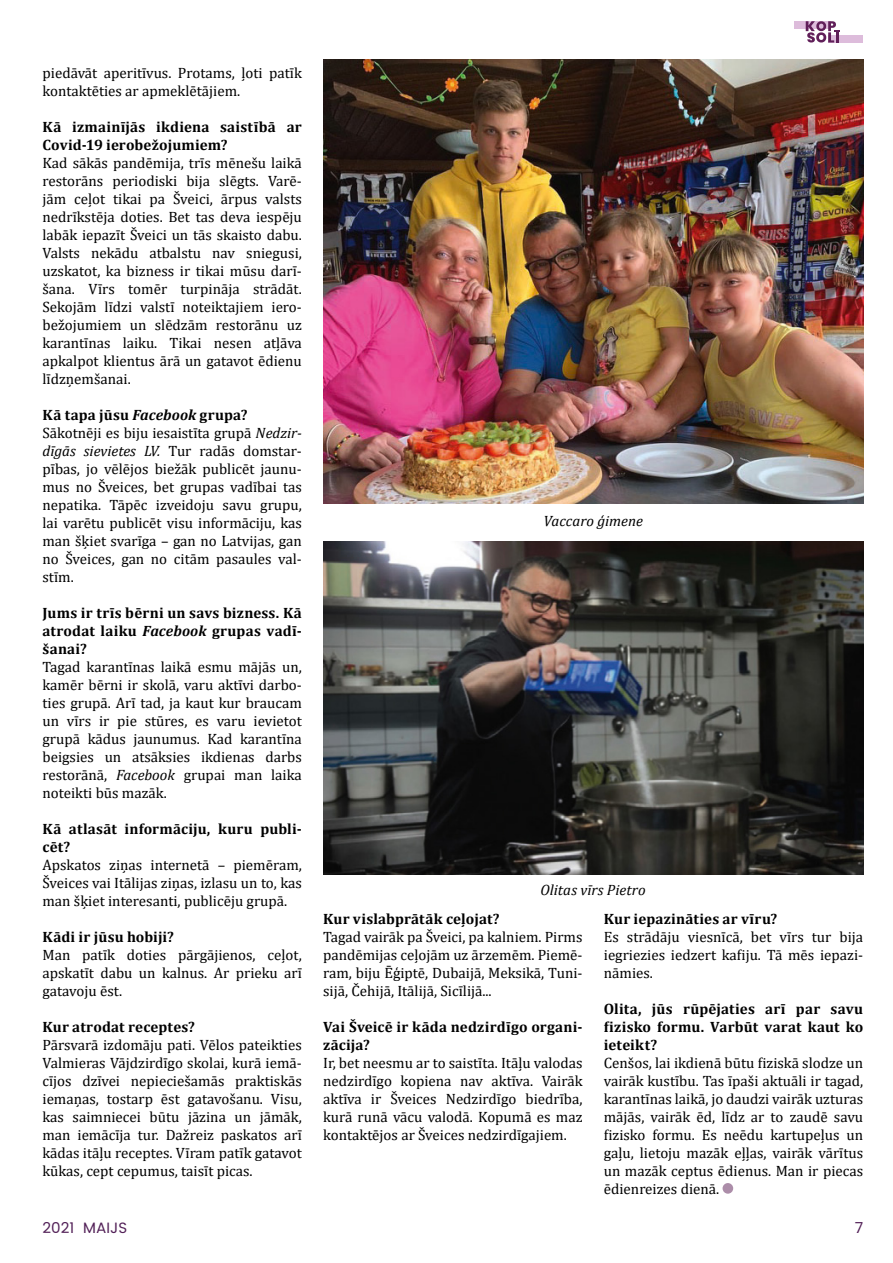
<style>
.page{position:relative;width:893px;height:1263px;background:#fff}
.page>*{position:absolute;margin:0;border:0;box-sizing:border-box;transform-origin:0 0}
.t1{font:15px/18px "Cambria";color:#000;text-align:justify}
.t2{font:700 15px/18px "Cambria";letter-spacing:.015em;color:#000}
.t3{font:italic 15px "Cambria";letter-spacing:.005em;color:#000}
.t4{font:15px "Poppins";color:#522057}
.s1{font-weight:700}
.s2{font-weight:700;font-style:italic}
.s3{font-style:italic}
</style>
<div class="page">
<img style="left:323px;top:60px;width:540px;height:444px">
<div style="left:723px;top:1183px;width:10px;height:11px;background:#ac8da9;border-radius:50%"></div>
<img style="left:323px;top:541px;width:540px;height:334px">
<div style="left:795px;top:21px;width:36px;height:8px;background:#ddbcdb"></div>
<div style="left:828px;top:35px;width:35px;height:8px;background:#ddbcdb"></div>
<svg style="left:806px;top:21px;width:34px;height:22px"></svg>
<p class="t1" style="left:43px;top:63px;width:261px">piedāvāt aperitīvus. Protams, ļoti patīk kontaktēties ar apmeklētājiem.</p>
<p class="t2" style="left:43px;top:117px;width:261px">Kā izmainījās ikdiena saistībā ar<br>Covid-19 ierobežojumiem?</p>
<p class="t1" style="left:43px;top:153px;width:261px">Kad sākās pandēmija, trīs mēnešu laikā restorāns periodiski bija slēgts. Varē&shy;jām ceļot tikai pa Šveici, ārpus valsts nedrīkstēja doties. Bet tas deva iespēju labāk iepazīt Šveici un tās skaisto dabu.<br>Valsts nekādu atbalstu nav sniegusi, uzskatot, ka bizness ir tikai mūsu darī&shy;šana. Vīrs tomēr turpināja strādāt.<br>Sekojām līdzi valstī noteiktajiem iero&shy;bežojumiem un slēdzām restorānu uz karantīnas laiku. Tikai nesen atļāva apkalpot klientus ārā un gatavot ēdienu līdzņemšanai.</p>
<p class="t1" style="left:43px;top:405px;width:261px;text-align:left"><span class="s1">Kā tapa jūsu</span> <span class="s2">Facebook</span> <span class="s1">grupa?<br></span>Sākotnēji es biju iesaistīta grupā <span class="s3">Nedzir&shy;dīgās sievietes LV.</span> Tur radās domstar&shy;pības, jo vēlējos biežāk publicēt jaunu&shy;mus no Šveices, bet grupas vadībai tas nepatika. Tāpēc izveidoju savu grupu, lai varētu publicēt visu informāciju, kas man šķiet svarīga – gan no Latvijas, gan no Šveices, gan no citām pasaules val&shy;stīm.</p>
<p class="t2" style="left:43px;top:603px;width:261px;text-align:justify">Jums ir trīs bērni un savs bizness. Kā atrodat laiku <span class="s3">Facebook</span> grupas vadī&shy;šanai?</p>
<p class="t1" style="left:43px;top:657px;width:261px">Tagad karantīnas laikā esmu mājās un, kamēr bērni ir skolā, varu aktīvi darbo&shy;ties grupā. Arī tad, ja kaut kur braucam un vīrs ir pie stūres, es varu ievietot grupā kādus jaunumus. Kad karantīna beigsies un atsāksies ikdienas darbs restorānā, <span class="s3">Facebook</span> grupai man laika noteikti būs mazāk.</p>
<p class="t2" style="left:43px;top:819px;width:261px">Kā atlasāt informāciju, kuru publi&shy;cēt?</p>
<p class="t1" style="left:43px;top:855px;width:261px">Apskatos ziņas internetā – piemēram, Šveices vai Itālijas ziņas, izlasu un to, kas man šķiet interesanti, publicēju grupā.</p>
<p class="t2" style="left:43px;top:927px;width:133px">Kādi ir jūsu hobiji?</p>
<p class="t1" style="left:43px;top:945px;width:261px">Man patīk doties pārgājienos, ceļot, apskatīt dabu un kalnus. Ar prieku arī gatavoju ēst.</p>
<p class="t2" style="left:43px;top:1017px;width:154px">Kur atrodat receptes?</p>
<p class="t1" style="left:43px;top:1035px;width:261px">Pārsvarā izdomāju pati. Vēlos pateikties Valmieras Vājdzirdīgo skolai, kurā iemā&shy;cījos dzīvei nepieciešamās praktiskās iemaņas, tostarp ēst gatavošanu. Visu, kas saimniecei būtu jāzina un jāmāk, man iemācīja tur. Dažreiz paskatos arī kādas itāļu receptes. Vīram patīk gatavot kūkas, cept cepumus, taisīt picas.</p>
<p class="t3" style="left:543px;top:510px;width:101px">Vaccaro ģimene</p>
<p class="t3" style="left:541px;top:879px;width:107px">Olitas vīrs Pietro</p>
<p class="t2" style="left:323px;top:909px;width:178px">Kur vislabprātāk ceļojat?</p>
<p class="t1" style="left:323px;top:927px;width:261px">Tagad vairāk pa Šveici, pa kalniem. Pirms pandēmijas ceļojām uz ārzemēm. Piemē&shy;ram, biju Ēģiptē, Dubaijā, Meksikā, Tuni&shy;sijā, Čehijā, Itālijā, Sicīlijā...</p>
<p class="t2" style="left:323px;top:1017px;width:261px">Vai Šveicē ir kāda nedzirdīgo organi&shy;zācija?</p>
<p class="t1" style="left:323px;top:1053px;width:261px">Ir, bet neesmu ar to saistīta. Itāļu valodas nedzirdīgo kopiena nav aktīva. Vairāk aktīva ir Šveices Nedzirdīgo biedrība, kurā runā vācu valodā. Kopumā es maz kontaktējos ar Šveices nedzirdīgajiem.</p>
<p class="t2" style="left:604px;top:909px;width:175px">Kur iepazināties ar vīru?</p>
<p class="t1" style="left:604px;top:927px;width:261px">Es strādāju viesnīcā, bet vīrs tur bija iegriezies iedzert kafiju. Tā mēs iepazi&shy;nāmies.</p>
<p class="t2" style="left:604px;top:999px;width:261px;text-align:justify">Olita, jūs rūpējaties arī par savu fizisko formu. Varbūt varat kaut ko ieteikt?</p>
<p class="t1" style="left:604px;top:1053px;width:261px">Cenšos, lai ikdienā būtu fiziskā slodze un vairāk kustību. Tas īpaši aktuāli ir tagad, karantīnas laikā, jo daudzi vairāk uzturas mājās, vairāk ēd, līdz ar to zaudē savu fizisko formu. Es neēdu kartupeļus un gaļu, lietoju mazāk eļļas, vairāk vārītus un mazāk ceptus ēdienus. Man ir piecas ēdienreizes dienā.</p>
<p class="t4" style="left:43px;top:1217px;width:86px">2021 MAIJS</p>
<p class="t4" style="left:855px;top:1217px;width:10px">7</p>
</div>
